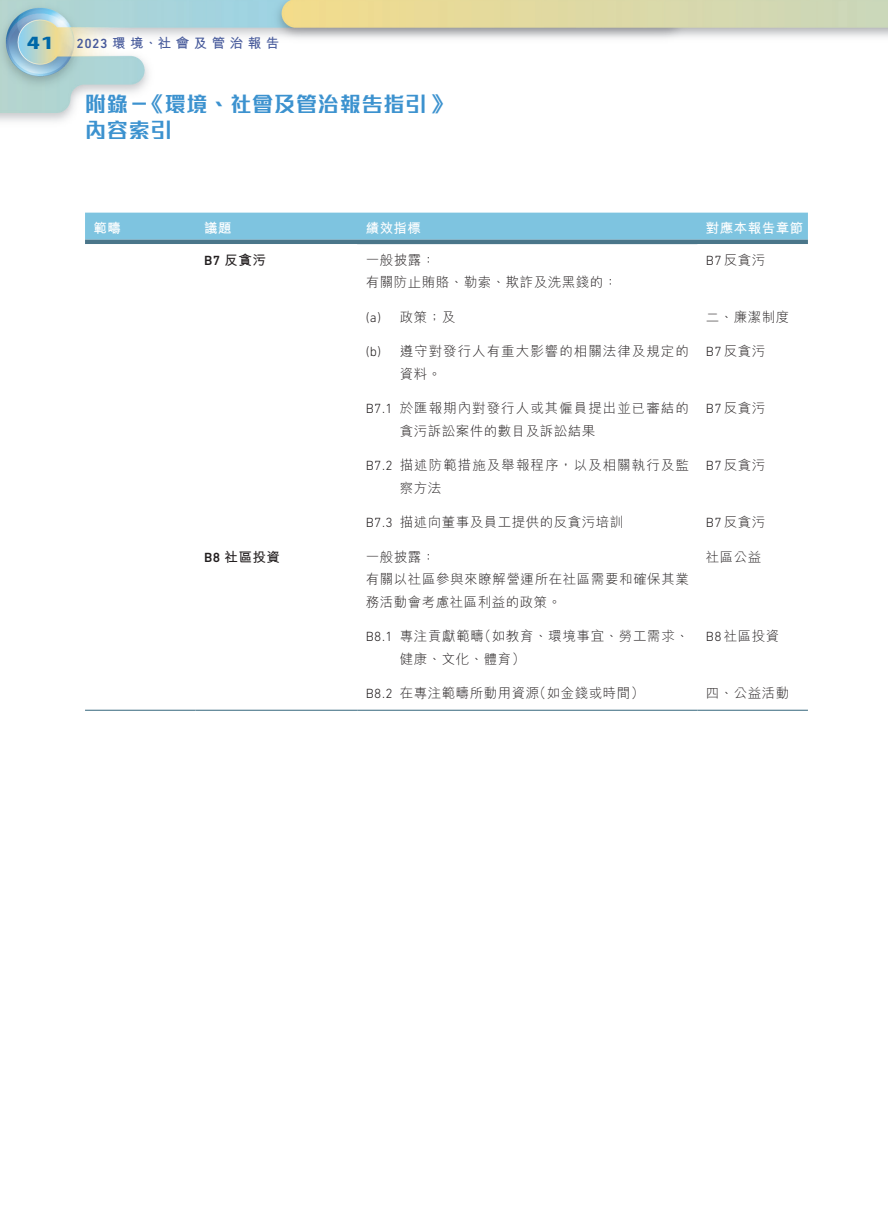
<style>
.page{position:relative;width:893px;height:1212px;background:#fff}
.page>*{position:absolute;margin:0;border:0;box-sizing:border-box;transform-origin:0 0}
.t1{font:700 21px/25.5px "M Stiff Hei HK";letter-spacing:.04em;color:#3c92cf}
.t2{font:700 18px "Francker Pro";color:#0068a8}
._1__內文{font:300 13.5px/22.5px "M Hei HK";letter-spacing:.035em;color:#231f20}
._1__內文-2{font:300 13.5px "M Hei HK";letter-spacing:.075em;color:#231f20}
._1__內文-3{font:300 13.5px "DIN Next LT Pro";letter-spacing:.035em;color:#231f20}
._1__內文-4{font:700 13.5px "M Hei HK";letter-spacing:.035em;color:#fff}
.t3{font:700 13.5px "M Hei HK";letter-spacing:.33em;color:#475a9b}
._1__內文-5{font:700 13.5px "M Hei HK";letter-spacing:.035em;color:#231f20}
.s1{font-family:"DIN Next LT Pro";font-weight:500}
.s2{font-family:"M Hei HKS"}
.s3{font-family:"DIN Next LT Pro"}
</style>
<div class="page">
<img style="left:0;top:0;width:887px;height:710px">
<svg style="left:85px;top:213px;width:723px;height:31px;background:#77b9d4"></svg>
<svg style="left:85px;top:244px;width:723px;height:465px"></svg>
<hr style="left:85px;top:710px;width:111px;height:1px;background:#4a768a">
<hr style="left:196px;top:710px;width:161px;height:1px;background:#4a768a">
<hr style="left:357px;top:710px;width:340px;height:1px;background:#4a768a">
<hr style="left:697px;top:710px;width:111px;height:1px;background:#4a768a">
<h2 class="t2" style="left:27px;top:31px;width:29px">41</h2>
<p class="t3" style="left:77px;top:33px;width:204px"><span class="s1">2023</span>環境<span class="s2">、</span>社會及管治報告</p>
<h1 class="t1" style="left:143px;top:91px;width:307px">《環境、社會及管治報告指引《</h1>
<h1 class="t1" style="left:85px;top:91px;width:88px">附錄－內容索引</h1>
<p class="_1__內文-4" style="left:94px;top:219px;width:29px">範疇</p>
<p class="_1__內文-4" style="left:204px;top:219px;width:29px">議題</p>
<p class="_1__內文-5" style="left:204px;top:250px;width:63px"><span class="s1">B7</span> 反貪污</p>
<p class="_1__內文-5" style="left:204px;top:547px;width:77px"><span class="s1">B8</span> 社區投資</p>
<p class="_1__內文-4" style="left:366px;top:219px;width:57px">績效指標</p>
<p class="_1__內文-4" style="left:706px;top:219px;width:99px">對應本報告章節</p>
<p class="_1__內文" style="left:366px;top:248px;width:71px">一般披露：</p>
<p class="_1__內文" style="left:706px;top:248px;width:61px"><span class="s3">B7</span>反貪污</p>
<p class="_1__內文" style="left:366px;top:271px;width:253px">有關防止賄賂、勒索、欺詐及洗黑錢的：</p>
<p class="_1__內文-3" style="left:366px;top:310px;width:17px">a( )</p>
<p class="_1__內文" style="left:400px;top:305px;width:57px">政策；及</p>
<p class="_1__內文" style="left:706px;top:305px;width:85px">二、廉潔制度</p>
<p class="_1__內文-3" style="left:366px;top:344px;width:17px">b( )</p>
<p class="_1__內文-2" style="left:400px;top:345px;width:291px">遵守對發行人有重大影響的相關法律及規定的</p>
<p class="_1__內文" style="left:706px;top:340px;width:61px"><span class="s3">B7</span>反貪污</p>
<p class="_1__內文" style="left:400px;top:362px;width:43px">資料。</p>
<p class="_1__內文-3" style="left:366px;top:401px;width:28px">B7.1</p>
<p class="_1__內文-2" style="left:400px;top:402px;width:291px">於匯報期內對發行人或其僱員提出並已審結的</p>
<p class="_1__內文" style="left:706px;top:397px;width:61px"><span class="s3">B7</span>反貪污</p>
<p class="_1__內文" style="left:400px;top:419px;width:197px">貪污訴訟案件的數目及訴訟結果</p>
<p class="_1__內文-3" style="left:366px;top:458px;width:28px">B7.2</p>
<p class="_1__內文-2" style="left:400px;top:459px;width:291px">描述防範措施及舉報程序，以及相關執行及監</p>
<p class="_1__內文" style="left:706px;top:454px;width:61px"><span class="s3">B7</span>反貪污</p>
<p class="_1__內文" style="left:400px;top:476px;width:43px">察方法</p>
<p class="_1__內文" style="left:400px;top:511px;width:225px">描述向董事及員工提供的反貪污培訓</p>
<p class="_1__內文-3" style="left:366px;top:515px;width:28px">B7.3</p>
<p class="_1__內文" style="left:366px;top:545px;width:71px">一般披露：</p>
<p class="_1__內文" style="left:706px;top:511px;width:61px"><span class="s3">B7</span>反貪污</p>
<p class="_1__內文" style="left:706px;top:545px;width:57px">社區公益</p>
<p class="_1__內文" style="left:366px;top:568px;width:325px">有關以社區參與來瞭解營運所在社區需要和確保其業務活動會考慮社區利益的政策。</p>
<p class="_1__內文-3" style="left:366px;top:629px;width:28px">B8.1</p>
<p class="_1__內文" style="left:478px;top:625px;width:213px">（如教育、環境事宜、勞工需求、</p>
<p class="_1__內文" style="left:400px;top:625px;width:86px">專注貢獻範疇</p>
<p class="_1__內文" style="left:706px;top:625px;width:75px"><span class="s3">B8</span>社區投資</p>
<p class="_1__內文" style="left:400px;top:647px;width:127px">健康、文化、體育(</p>
<p class="_1__內文-3" style="left:366px;top:686px;width:28px">B8.2</p>
<p class="_1__內文" style="left:533px;top:682px;width:113px">（如金錢或時間）</p>
<p class="_1__內文" style="left:400px;top:682px;width:141px">在專注範疇所動用資源</p>
<p class="_1__內文" style="left:706px;top:682px;width:85px">四、公益活動</p>
</div>
